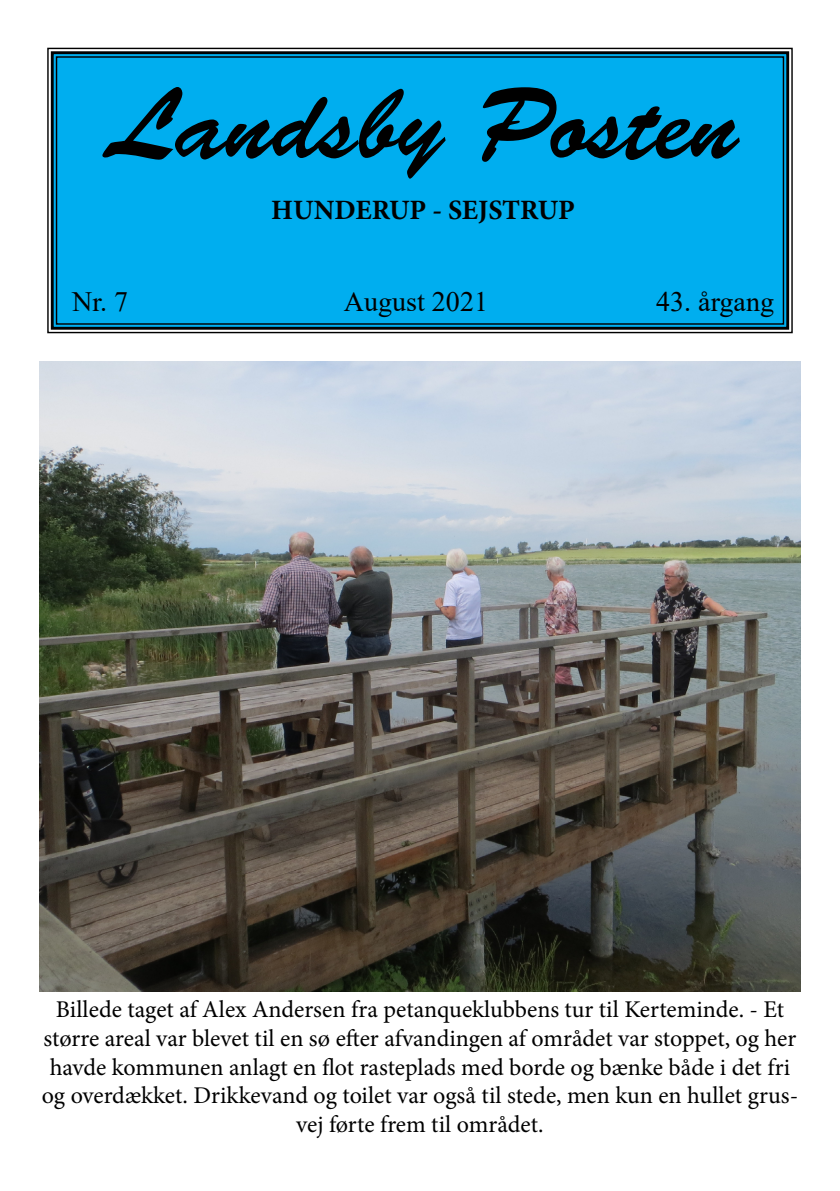
<style>
.page{position:relative;width:840px;height:1191px;background:#fff}
.page>*{position:absolute;margin:0;border:0;box-sizing:border-box;transform-origin:0 0}
.t1{font:100px "Brush Script Std";color:#000}
.t2{font:28px "Times New Roman";color:#000}
.t3{font:700 28px "Minion Pro";color:#000}
.t4{font:24px/28.8px "Minion Pro";color:#000;text-align:center}
</style>
<div class="page">
<div style="left:47px;top:47px;width:746px;height:287px;background:#00aeef"></div>
<div style="left:51px;top:51px;width:737px;height:279px;border:3px solid #000"></div>
<img style="left:40px;top:361px;width:759px;height:631px">
<h1 class="t1" style="left:108px;top:69px;width:631px">Landsby Posten</h1>
<p class="t3" style="left:271px;top:191px;width:305px">HUNDERUP - SEJSTRUP</p>
<p class="t2" style="left:72px;top:281px;width:58px">Nr. 7</p>
<p class="t2" style="left:344px;top:281px;width:145px">August 2021</p>
<p class="t2" style="left:655px;top:281px;width:119px">43. årgang</p>
<p class="t4" style="left:42px;top:995px;width:757px">Billede taget af Alex Andersen fra petanqueklubbens tur til Kerteminde. - Et større areal var blevet til en sø efter afvandingen af området var stoppet, og her havde kommunen anlagt en flot rasteplads med borde og bænke både i det fri og overdækket. Drikkevand og toilet var også til stede, men kun en hullet grus&shy;vej førte frem til området.</p>
</div>
